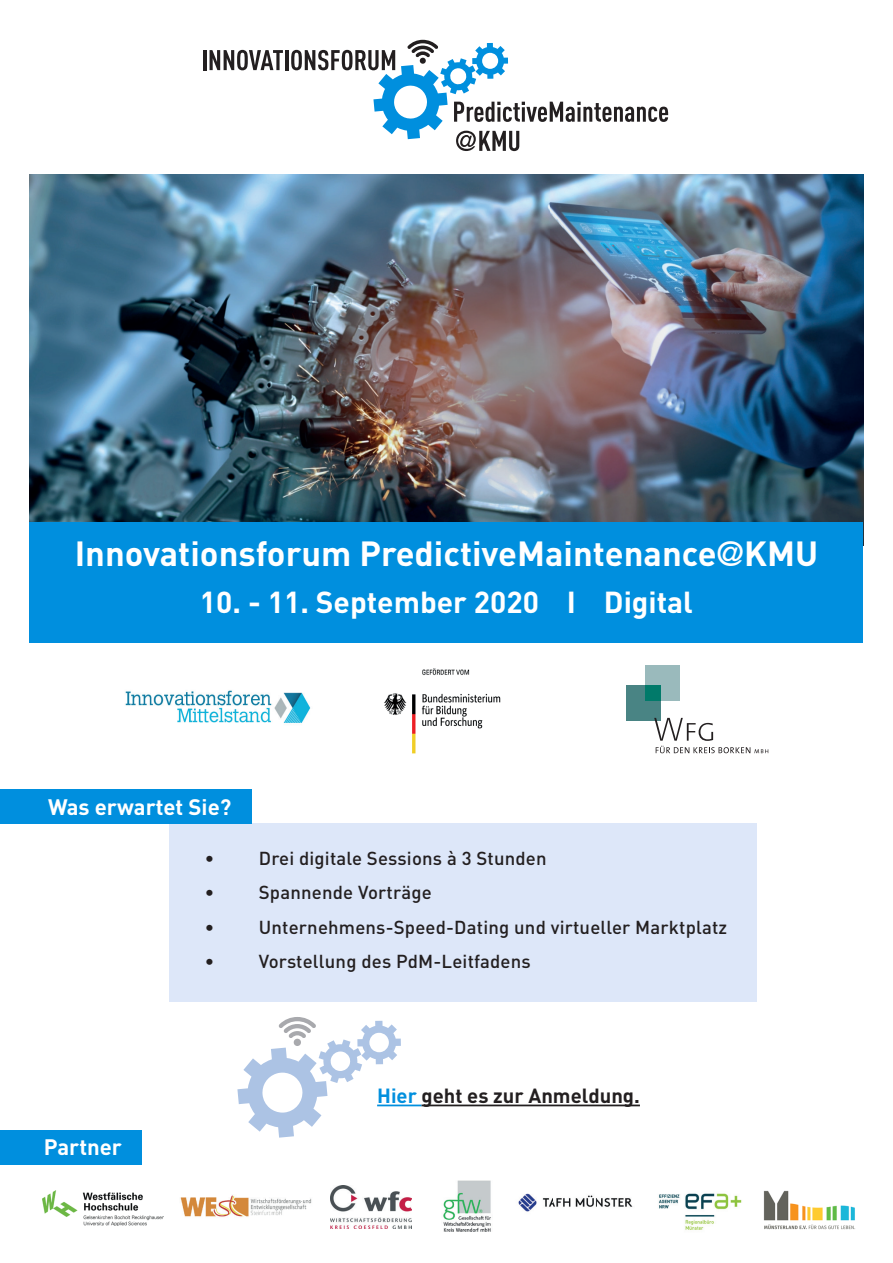
<style>
.page{position:relative;width:893px;height:1263px;background:#fff}
.page>*{position:absolute;margin:0;border:0;box-sizing:border-box;transform-origin:0 0}
.t1{font:700 34.5px "DIN";color:#fff}
.t2{font:700 30px "DIN";color:#fff}
.t3{font:700 22.2px "DIN";color:#fff}
.t4{font:700 20.25px "DIN";color:#231f20}
.t5{font:500 18.6px "DIN";letter-spacing:.01em;color:#231f20}
.s1{font-family:"DIN Alternate"}
.s2{color:#008fde}
</style>
<div class="page">
<img style="left:30px;top:175px;width:833px;height:347px">
<div style="left:30px;top:522px;width:833px;height:121px;background:#008fde"></div>
<div style="left:169px;top:823px;width:588px;height:178px;background:#dde7f9"></div>
<img style="left:125px;top:690px;width:186px;height:33px">
<div style="left:626px;top:685px;width:35px;height:35px;background:#498484"></div>
<div style="left:645px;top:665px;width:35px;height:36px;background:#9ababc"></div>
<div style="left:645px;top:685px;width:16px;height:16px;background:#017a6a"></div>
<svg style="left:654px;top:718px;width:114px;height:35px"></svg>
<img style="left:384px;top:668px;width:117px;height:86px">
<hr style="left:203px;top:50px;width:3px;height:20px;background:#231f20">
<svg style="left:210px;top:50px;width:73px;height:20px"></svg>
<hr style="left:285px;top:50px;width:3px;height:20px;background:#231f20">
<svg style="left:291px;top:40px;width:377px;height:111px"></svg>
<div style="left:0;top:789px;width:252px;height:34px;background:#008fde"></div>
<div style="left:0;top:1131px;width:141px;height:34px;background:#008fde"></div>
<hr style="left:377px;top:1104px;width:45px;height:2px;background:#008fde">
<hr style="left:422px;top:1104px;width:218px;height:2px;background:#231f20">
<svg style="left:237px;top:1017px;width:164px;height:121px"></svg>
<img style="left:658px;top:1193px;width:84px;height:37px">
<img style="left:331px;top:1185px;width:81px;height:44px">
<img style="left:443px;top:1180px;width:48px;height:52px">
<img style="left:518px;top:1193px;width:115px;height:19px">
<img style="left:180px;top:1195px;width:132px;height:22px">
<img style="left:43px;top:1190px;width:121px;height:36px">
<img style="left:763px;top:1190px;width:92px;height:40px">
<h1 class="t1" style="left:75px;top:531px;width:745px">Innovationsforum PredictiveMaintenance<span class="s1">@</span>KMU</h1>
<h2 class="t2" style="left:200px;top:582px;width:495px">10. - 11. September 2020 I Digital</h2>
<p class="t3" style="left:48px;top:792px;width:185px">Was erwartet Sie?</p>
<p class="t5" style="left:205px;top:846px;width:343px">• Drei digitale Sessions à 3 Stunden</p>
<p class="t5" style="left:205px;top:881px;width:228px">• Spannende Vorträge</p>
<p class="t5" style="left:205px;top:915px;width:524px">• Unternehmens-Speed-Dating und virtueller Marktplatz</p>
<p class="t5" style="left:205px;top:950px;width:327px">• Vorstellung des PdM-Leitfadens</p>
<p class="t3" style="left:44px;top:1133px;width:80px">Partner</p>
<p class="t4" style="left:377px;top:1082px;width:264px"><span class="s2">Hier</span> geht es zur Anmeldung.</p>
</div>
